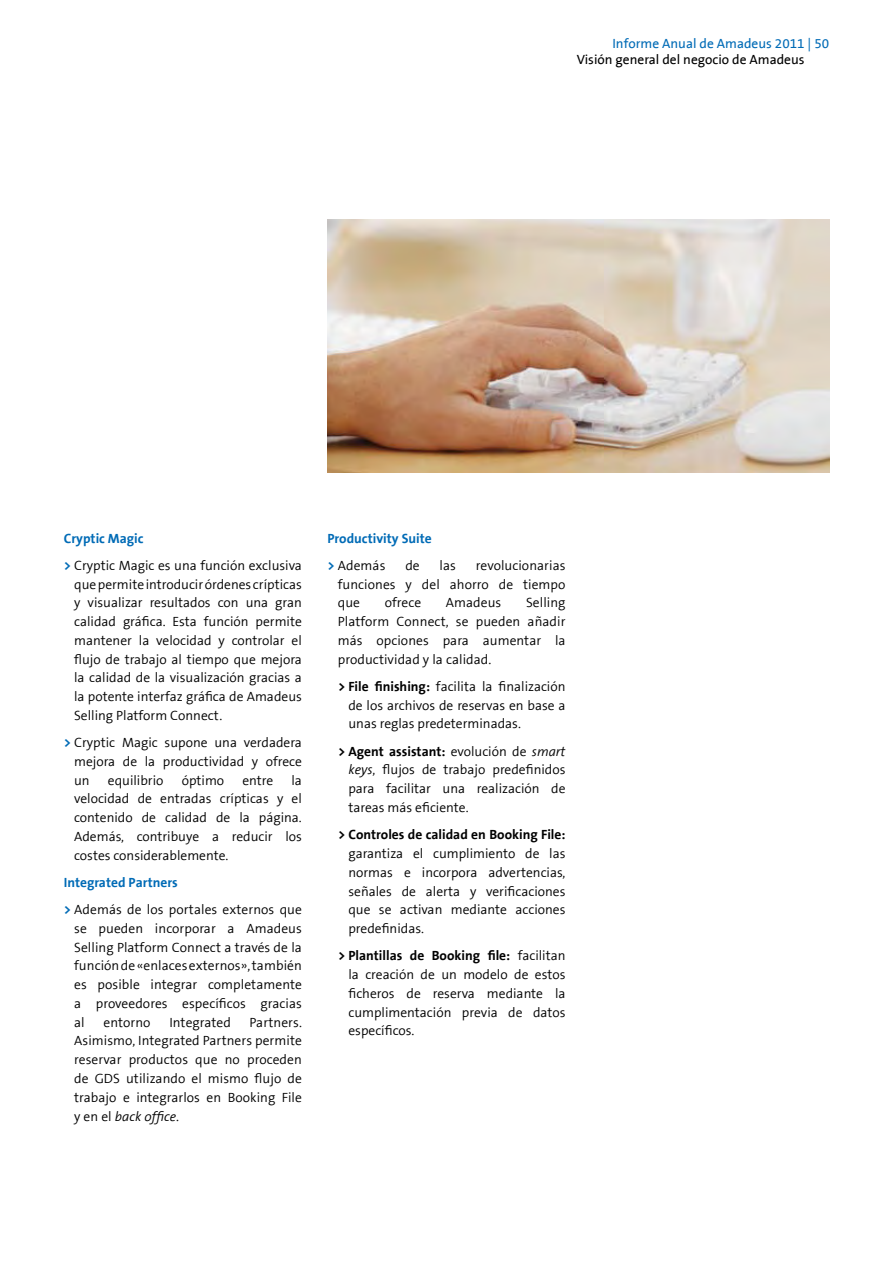
<style>
.page{position:relative;width:893px;height:1263px;background:#fff}
.page>*{position:absolute;margin:0;border:0;box-sizing:border-box;transform-origin:0 0}
.t1{font:300 13.5px/18.8px "The Sans B4";color:#000;text-align:justify}
.t2{font:700 13.5px "The Sans B7";color:#000}
.t3{font:700 13.5px "The Sans B7";color:#006bb6}
.t4{font:13.5px "The Sans B5 Plain";color:#000}
.t5{font:13.5px "The Sans B5 Plain";color:#006bb6}
.s1{font-family:"The Sans B7";font-weight:700;color:#006bb6}
.s2{font-style:italic}
.s3{font-family:"The Sans B7";font-weight:700}
.s4{font-family:"The Sans B4";font-weight:300}
.s5{font-family:"The Sans B4";font-weight:300;font-style:italic}
</style>
<div class="page">
<img style="left:327px;top:219px;width:502px;height:253px">
<p class="t5" style="left:612px;top:37px;width:218px">Informe Anual de Amadeus 2011 | 50</p>
<p class="t4" style="left:577px;top:53px;width:229px">Visión general del negocio de Amadeus</p>
<p class="t3" style="left:64px;top:531px;width:81px">Cryptic Magic</p>
<p class="t1" style="left:74px;top:556px;width:229px;text-indent:-10px"><span class="s1">&gt;</span> Cryptic Magic es una función exclusiva que permite introducir órdenes crípticas y visualizar resultados con una gran calidad gráfica. Esta función permite mantener la velocidad y controlar el flujo de trabajo al tiempo que mejora la calidad de la visualización gracias a la potente interfaz gráfica de Amadeus Selling Platform Connect.</p>
<p class="t1" style="left:74px;top:734px;width:229px;text-indent:-10px"><span class="s1">&gt;</span> Cryptic Magic supone una verdadera mejora de la productividad y ofrece un</p>
<p class="t1" style="left:108px;top:771px;width:57px">equilibrio</p>
<p class="t1" style="left:182px;top:771px;width:44px">óptimo</p>
<p class="t1" style="left:242px;top:771px;width:32px">entre</p>
<p class="t1" style="left:74px;top:771px;width:229px;text-indent:217px">la velocidad de entradas crípticas y el contenido de calidad de la página.<br>Además, contribuye a reducir los costes considerablemente.</p>
<p class="t3" style="left:64px;top:875px;width:116px">Integrated Partners</p>
<p class="t1" style="left:74px;top:901px;width:229px;text-indent:-10px"><span class="s1">&gt;</span> Además de los portales externos que se pueden incorporar a Amadeus Selling Platform Connect a través de la función de «enlaces externos», también es posible integrar completamente a proveedores específicos gracias al</p>
<p class="t1" style="left:104px;top:1013px;width:49px">entorno</p>
<p class="t1" style="left:169px;top:1013px;width:63px">Integrated</p>
<p class="t1" style="left:74px;top:1013px;width:229px;text-indent:175px">Partners.<br>Asimismo, Integrated Partners permite reservar productos que no proceden de GDS utilizando el mismo flujo de trabajo e integrarlos en Booking File y en el <span class="s2">back office</span>.</p>
<p class="t3" style="left:327px;top:531px;width:106px">Productivity Suite</p>
<p class="t1" style="left:327px;top:556px;width:60px"><span class="s1">&gt;</span> Además</p>
<p class="t1" style="left:405px;top:556px;width:16px">de</p>
<p class="t1" style="left:440px;top:556px;width:18px">las</p>
<p class="t1" style="left:338px;top:556px;width:229px;text-indent:138px">revolucionarias funciones y del ahorro de tiempo que</p>
<p class="t1" style="left:385px;top:594px;width:38px">ofrece</p>
<p class="t1" style="left:446px;top:594px;width:57px">Amadeus</p>
<p class="t1" style="left:338px;top:594px;width:229px;text-indent:188px">Selling Platform Connect, se pueden añadir más opciones para aumentar la productividad y la calidad.</p>
<p class="t1" style="left:348px;top:677px;width:219px;text-indent:-10px"><span class="s3">&gt; File finishing:</span> facilita la finalización de los archivos de reservas en base a unas reglas predeterminadas.</p>
<p class="t2" style="left:338px;top:744px;width:229px">&gt; Agent assistant: <span class="s4">evolución de</span> <span class="s5">smart</span></p>
<p class="t1" style="left:348px;top:761px;width:219px"><span class="s2">keys</span>, flujos de trabajo predefinidos para facilitar una realización de tareas más eficiente.</p>
<p class="t2" style="left:338px;top:827px;width:229px">&gt; Controles de calidad en Booking File:</p>
<p class="t1" style="left:348px;top:844px;width:219px">garantiza el cumplimiento de las normas e incorpora advertencias, señales de alerta y verificaciones que se activan mediante acciones predefinidas.</p>
<p class="t2" style="left:338px;top:948px;width:229px">&gt; Plantillas de Booking file: <span class="s4">facilitan</span></p>
<p class="t1" style="left:348px;top:966px;width:219px">la creación de un modelo de estos ficheros de reserva mediante la cumplimentación previa de datos específicos.</p>
</div>
